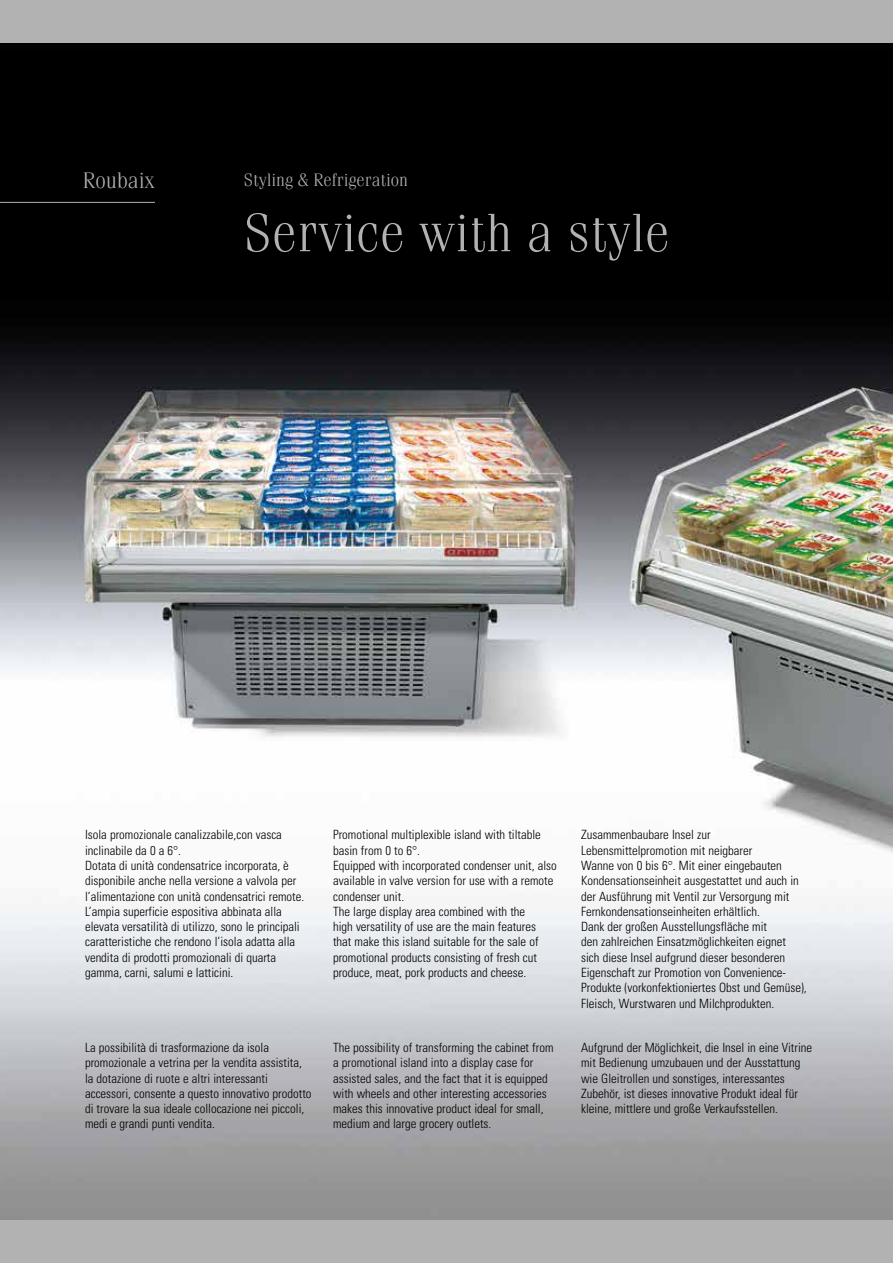
<style>
.page{position:relative;width:893px;height:1263px;background:#fff}
.page>*{position:absolute;margin:0;border:0;box-sizing:border-box;transform-origin:0 0}
.t1{font:300 54px "Fenice";color:#b2b2b2}
.t2{font:300 22.5px "Fenice";color:#b2b2b2}
.t3{font:300 18px "Fenice";color:#b2b2b2}
.t4{font:300 condensed 12.75px/15.3px "Univers";color:#000}
</style>
<div class="page">
<img style="left:0;top:43px;width:893px;height:1177px">
<hr style="left:0;top:202px;width:155px;height:1px;background:#b2b2b2">
<div style="left:0;top:0;width:893px;height:43px;background:#b2b2b2"></div>
<div style="left:0;top:1220px;width:893px;height:43px;background:#b2b2b2"></div>
<h2 class="t2" style="left:83px;top:167px;width:73px">Roubaix</h2>
<h3 class="t3" style="left:244px;top:170px;width:166px">Styling &amp; Refrigeration</h3>
<h1 class="t1" style="left:244px;top:201px;width:427px">Service with a style</h1>
<p class="t4" style="left:85px;top:827px;width:221px">Isola promozionale canalizzabile,con vasca inclinabile da 0 a 6°.<br>Dotata di unità condensatrice incorporata, è disponibile anche nella versione a valvola per l’alimentazione con unità condensatrici remote.<br>L’ampia superficie espositiva abbinata alla elevata versatilità di utilizzo, sono le principali caratteristiche che rendono l’isola adatta alla vendita di prodotti promozionali di quarta gamma, carni, salumi e latticini.</p>
<p class="t4" style="left:333px;top:827px;width:225px">Promotional multiplexible island with tiltable basin from 0 to 6°.<br>Equipped with incorporated condenser unit, also available in valve version for use with a remote condenser unit.<br>The large display area combined with the<br>high versatility of use are the main features that make this island suitable for the sale of promotional products consisting of fresh cut produce, meat, pork products and cheese.</p>
<p class="t4" style="left:581px;top:827px;width:227px">Zusammenbaubare Insel zur Lebensmittelpromotion mit neigbarer<br>Wanne von 0 bis 6°. Mit einer eingebauten Kondensationseinheit ausgestattet und auch in der Ausführung mit Ventil zur Versorgung mit Fernkondensationseinheiten erhältlich.<br>Dank der großen Ausstellungsfläche mit<br>den zahlreichen Einsatzmöglichkeiten eignet sich diese Insel aufgrund dieser besonderen Eigenschaft zur Promotion von Convenience-Produkte (vorkonfektioniertes Obst und Gemüse), Fleisch, Wurstwaren und Milchprodukten.</p>
<p class="t4" style="left:85px;top:1040px;width:228px">La possibilità di trasformazione da isola promozionale a vetrina per la vendita assistita, la dotazione di ruote e altri interessanti accessori, consente a questo innovativo prodotto di trovare la sua ideale collocazione nei piccoli, medi e grandi punti vendita.</p>
<p class="t4" style="left:333px;top:1040px;width:222px">The possibility of transforming the cabinet from a promotional island into a display case for assisted sales, and the fact that it is equipped with wheels and other interesting accessories makes this innovative product ideal for small, medium and large grocery outlets.</p>
<p class="t4" style="left:581px;top:1040px;width:233px">Aufgrund der Möglichkeit, die Insel in eine Vitrine mit Bedienung umzubauen und der Ausstattung wie Gleitrollen und sonstiges, interessantes Zubehör, ist dieses innovative Produkt ideal für kleine, mittlere und große Verkaufsstellen.</p>
</div>
